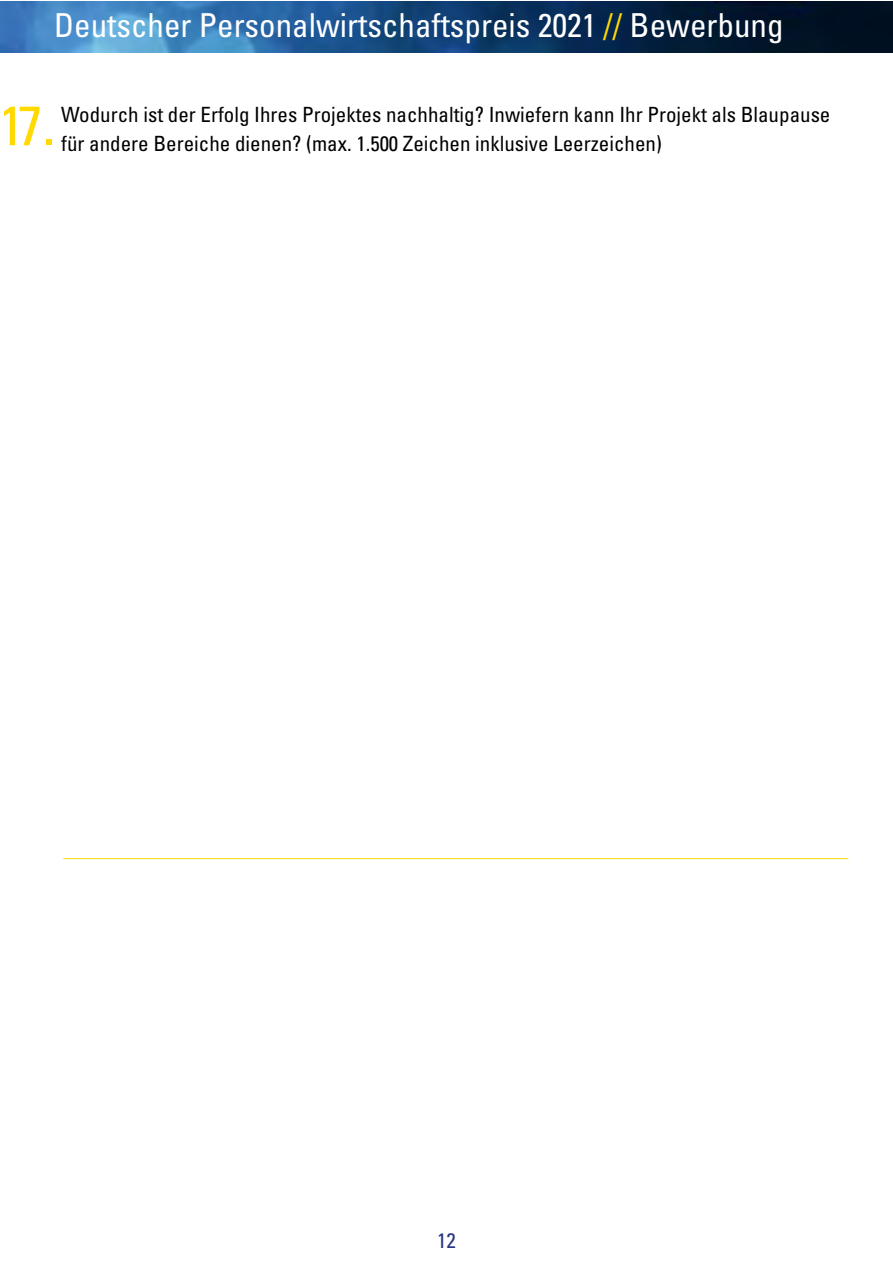
<style>
.page{position:relative;width:893px;height:1263px;background:#fff}
.page>*{position:absolute;margin:0;border:0;box-sizing:border-box;transform-origin:0 0}
.t1{font:condensed 55.5px "Univers LT Std";color:#ffd900}
.t2{font:condensed 33px "Univers LT Std";color:#fff}
.t3{font:condensed 21px "Univers LT Std";color:#000}
.t4{font:condensed 21px "Univers LT Std";color:#283583}
.s1{color:#ffd900}
</style>
<div class="page">
<hr style="left:63px;top:858px;width:785px;height:1px;background:#ffd900">
<img style="left:0;top:1px;width:893px;height:52px">
<h2 class="t2" style="left:54px;top:5px;width:731px">Deutscher Personalwirtschaftspreis 2021 <span class="s1">//</span> Bewerbung</h2>
<h1 class="t1" style="left:-1px;top:90px;width:58px">17.</h1>
<p class="t3" style="left:61px;top:102px;width:771px">Wodurch ist der Erfolg Ihres Projektes nachhaltig? Inwiefern kann Ihr Projekt als Blaupause</p>
<p class="t3" style="left:61px;top:130px;width:602px">für andere Bereiche dienen? (max. 1.500 Zeichen inklusive Leerzeichen)</p>
<p class="t4" style="left:437px;top:1228px;width:20px">12</p>
</div>
